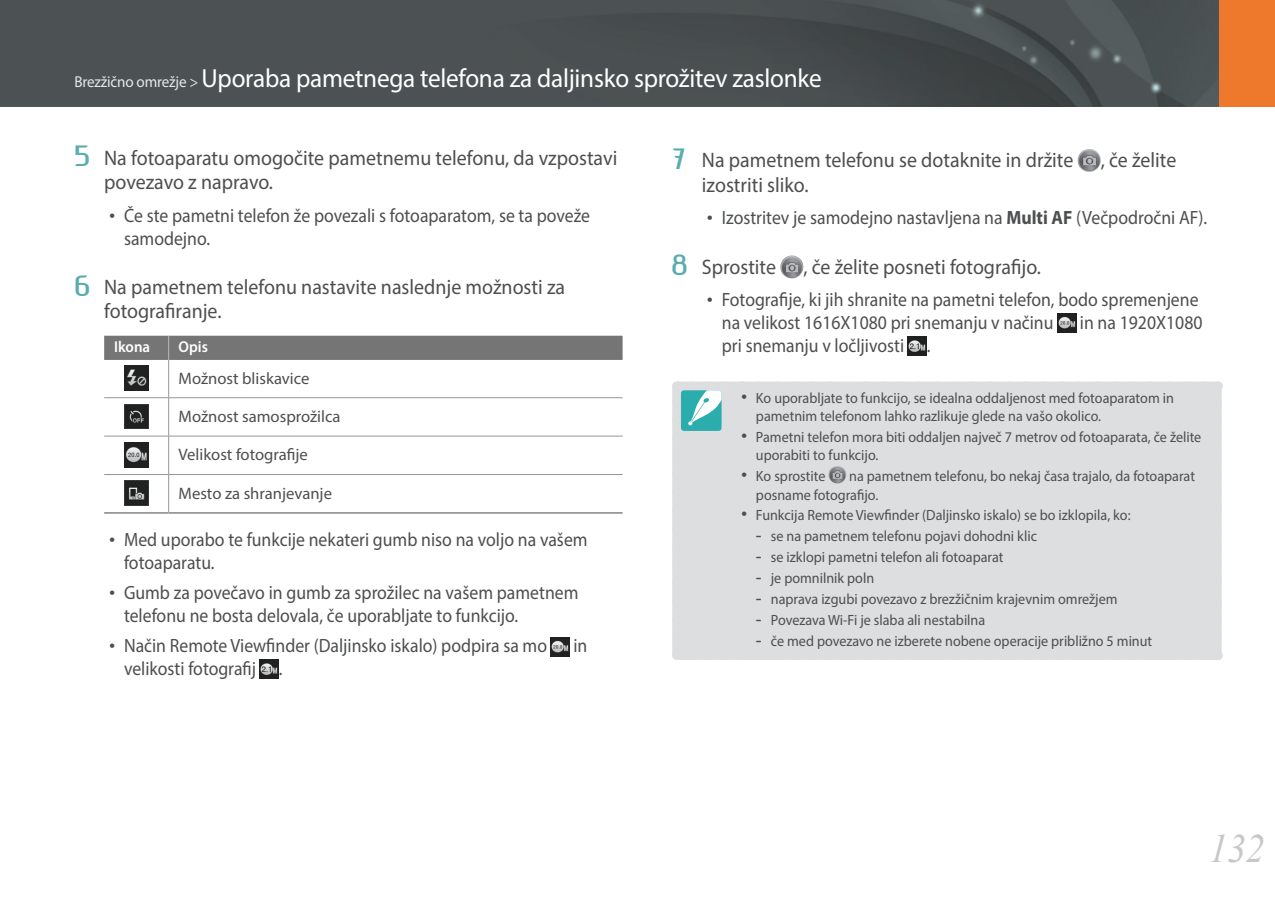
<style>
.page{position:relative;width:1275px;height:903px;background:#fff}
.page>*{position:absolute;margin:0;border:0;box-sizing:border-box;transform-origin:0 0}
.t1{font:italic 40.25px "Times New Roman";color:#c6c8ca;scale:.95 1}
.t2{font:26.25px "Myriad Pro";letter-spacing:-.01em;color:#fff;scale:.96 1}
.t3{font:21px/24.5px "Myriad Pro";color:#4d4e4f;scale:.95 1}
.t4{font:19.25px/22.8px "Myriad Pro";color:#4d4e4f;scale:.92 1}
.t5{font:16.62px "Myriad Pro";color:#4d4e4f}
.t6{font:600 15.75px "Myriad Pro";color:#fff;scale:.95 1}
.t7{font:14.88px/18.4px "Myriad Pro";color:#4d4e4f;scale:.95 1}
.s1{font-size:15.75px;color:#e6e7e9}
.s2{font-family:"Ageonebold";font-size:26.25px;color:#59adae}
.s3{font-family:"Arial";font-size:17.5px}
.s4{font-weight:700}
</style>
<div class="page">
<img style="left:0;top:0;width:1220px;height:107px">
<div style="left:1220px;top:0;width:55px;height:107px;background:#ee792d"></div>
<hr style="left:104px;top:397px;width:65px;height:1px;background:#95969a">
<hr style="left:169px;top:397px;width:454px;height:1px;background:#95969a">
<hr style="left:104px;top:436px;width:65px;height:1px;background:#95969a">
<hr style="left:169px;top:436px;width:454px;height:1px;background:#95969a">
<hr style="left:104px;top:474px;width:65px;height:1px;background:#95969a">
<hr style="left:169px;top:474px;width:454px;height:1px;background:#95969a">
<hr style="left:104px;top:512px;width:65px;height:2px;background:#95969a">
<hr style="left:169px;top:512px;width:454px;height:2px;background:#95969a">
<hr style="left:168px;top:360px;width:1px;height:37px;background:#95969a">
<hr style="left:168px;top:398px;width:1px;height:38px;background:#95969a">
<hr style="left:168px;top:436px;width:1px;height:38px;background:#95969a">
<hr style="left:168px;top:475px;width:1px;height:37px;background:#95969a">
<div style="left:104px;top:336px;width:519px;height:24px;background:#757575"></div>
<img style="left:124px;top:366px;width:25px;height:24px">
<img style="left:124px;top:404px;width:25px;height:24px">
<img style="left:124px;top:442px;width:25px;height:25px">
<img style="left:124px;top:481px;width:25px;height:24px">
<img style="left:551px;top:637px;width:19px;height:19px">
<img style="left:260px;top:660px;width:19px;height:19px">
<img style="left:1083px;top:149px;width:17px;height:7px">
<img style="left:1078px;top:151px;width:21px;height:21px">
<img style="left:780px;top:255px;width:23px;height:23px">
<img style="left:1057px;top:314px;width:19px;height:19px">
<img style="left:908px;top:337px;width:19px;height:18px">
<div style="left:681px;top:390px;width:532px;height:261px;background:#dddedf"></div>
<div style="left:677px;top:381px;width:64px;height:9px;background:#dddedf"></div>
<div style="left:672px;top:386px;width:9px;height:269px;background:#dddedf"></div>
<div style="left:741px;top:381px;width:476px;height:9px;background:#dddedf"></div>
<div style="left:1213px;top:386px;width:9px;height:269px;background:#dddedf"></div>
<div style="left:677px;top:651px;width:64px;height:9px;background:#dddedf"></div>
<div style="left:741px;top:651px;width:476px;height:9px;background:#dddedf"></div>
<svg style="left:672px;top:381px;width:9px;height:5px"></svg>
<div style="left:759px;top:381px;width:463px;height:256px;background:#dddedf"></div>
<div style="left:681px;top:390px;width:41px;height:41px;background:#2badae;border-radius:3px"></div>
<svg style="left:688px;top:381px;width:45px;height:44px"></svg>
<img style="left:830px;top:466px;width:15px;height:2px">
<img style="left:828px;top:468px;width:18px;height:16px">
<h2 class="t2" style="left:74px;top:62px;width:780px"><span class="s1">Brezžično omrežje &gt;</span> Uporaba pametnega telefona za daljinsko sprožitev zaslonke</h2>
<h3 class="t3" style="left:104px;top:145px;width:542px;text-indent:-30px"><span class="s2">5</span> Na fotoaparatu omogočite pametnemu telefonu, da vzpostavi povezavo z napravo.</h3>
<p class="t4" style="left:124px;top:204px;width:508px;text-indent:-15px"><span class="s3">•</span> Če ste pametni telefon že povezali s fotoaparatom, se ta poveže samodejno.</p>
<h3 class="t3" style="left:104px;top:274px;width:487px;text-indent:-30px"><span class="s2">6</span> Na pametnem telefonu nastavite naslednje možnosti za fotografiranje.</h3>
<p class="t6" style="left:114px;top:337px;width:40px">Ikona</p>
<p class="t6" style="left:179px;top:337px;width:32px">Opis</p>
<p class="t5" style="left:179px;top:368px;width:132px">Možnost bliskavice</p>
<p class="t5" style="left:179px;top:406px;width:163px">Možnost samosprožilca</p>
<p class="t5" style="left:179px;top:444px;width:131px">Velikost fotografije</p>
<p class="t5" style="left:179px;top:483px;width:155px">Mesto za shranjevanje</p>
<p class="t4" style="left:124px;top:528px;width:505px;text-indent:-15px"><span class="s3">•</span> Med uporabo te funkcije nekateri gumb niso na voljo na vašem fotoaparatu.</p>
<p class="t4" style="left:124px;top:581px;width:495px;text-indent:-15px"><span class="s3">•</span> Gumb za povečavo in gumb za sprožilec na vašem pametnem telefonu ne bosta delovala, če uporabljate to funkcijo.</p>
<p class="t4" style="left:109px;top:634px;width:478px"><span class="s3">•</span> Način Remote Viewfinder (Daljinsko iskalo) podpira sa mo</p>
<p class="t4" style="left:573px;top:634px;width:17px">in</p>
<p class="t4" style="left:124px;top:657px;width:174px">velikosti fotografij .</p>
<h3 class="t3" style="left:672px;top:147px;width:424px"><span class="s2">7</span> Na pametnem telefonu se dotaknite in držite</h3>
<h3 class="t3" style="left:1101px;top:147px;width:81px">, če želite</h3>
<h3 class="t3" style="left:702px;top:172px;width:114px">izostriti sliko.</h3>
<p class="t4" style="left:707px;top:206px;width:545px"><span class="s3">•</span> Izostritev je samodejno nastavljena na <span class="s4">Multi AF</span> (Večpodročni AF).</p>
<h3 class="t3" style="left:672px;top:254px;width:111px"><span class="s2">8</span> Sprostite</h3>
<h3 class="t3" style="left:803px;top:254px;width:252px">, če želite posneti fotografijo.</h3>
<p class="t4" style="left:722px;top:288px;width:520px;text-indent:-15px"><span class="s3">•</span> Fotografije, ki jih shranite na pametni telefon, bodo spremenjene na velikost 1616X1080 pri snemanju v načinu</p>
<p class="t4" style="left:1080px;top:311px;width:135px">in na 1920X1080</p>
<p class="t4" style="left:722px;top:334px;width:228px">pri snemanju v ločljivosti .</p>
<p class="t7" style="left:756px;top:388px;width:441px;text-indent:-15px"><span class="s3">•</span> Ko uporabljate to funkcijo, se idealna oddaljenost med fotoaparatom in pametnim telefonom lahko razlikuje glede na vašo okolico.</p>
<p class="t7" style="left:756px;top:428px;width:470px;text-indent:-15px"><span class="s3">•</span> Pametni telefon mora biti oddaljen največ 7 metrov od fotoaparata, če želite uporabiti to funkcijo.</p>
<p class="t7" style="left:741px;top:467px;width:90px"><span class="s3">•</span> Ko sprostite</p>
<p class="t7" style="left:756px;top:467px;width:464px;text-indent:93px">na pametnem telefonu, bo nekaj časa trajalo, da fotoaparat posname fotografijo.</p>
<p class="t7" style="left:741px;top:506px;width:411px"><span class="s3">•</span> Funkcija Remote Viewfinder (Daljinsko iskalo) se bo izklopila, ko:</p>
<p class="t7" style="left:756px;top:527px;width:297px"><span class="s3">-</span> se na pametnem telefonu pojavi dohodni klic</p>
<p class="t7" style="left:756px;top:548px;width:262px"><span class="s3">-</span> se izklopi pametni telefon ali fotoaparat</p>
<p class="t7" style="left:756px;top:569px;width:126px"><span class="s3">-</span> je pomnilnik poln</p>
<p class="t7" style="left:756px;top:589px;width:382px"><span class="s3">-</span> naprava izgubi povezavo z brezžičnim krajevnim omrežjem</p>
<p class="t7" style="left:756px;top:610px;width:243px"><span class="s3">-</span> Povezava Wi-Fi je slaba ali nestabilna</p>
<p class="t7" style="left:756px;top:631px;width:419px"><span class="s3">-</span> če med povezavo ne izberete nobene operacije približno 5 minut</p>
<h1 class="t1" style="left:1209px;top:821px;width:60px">132</h1>
</div>
